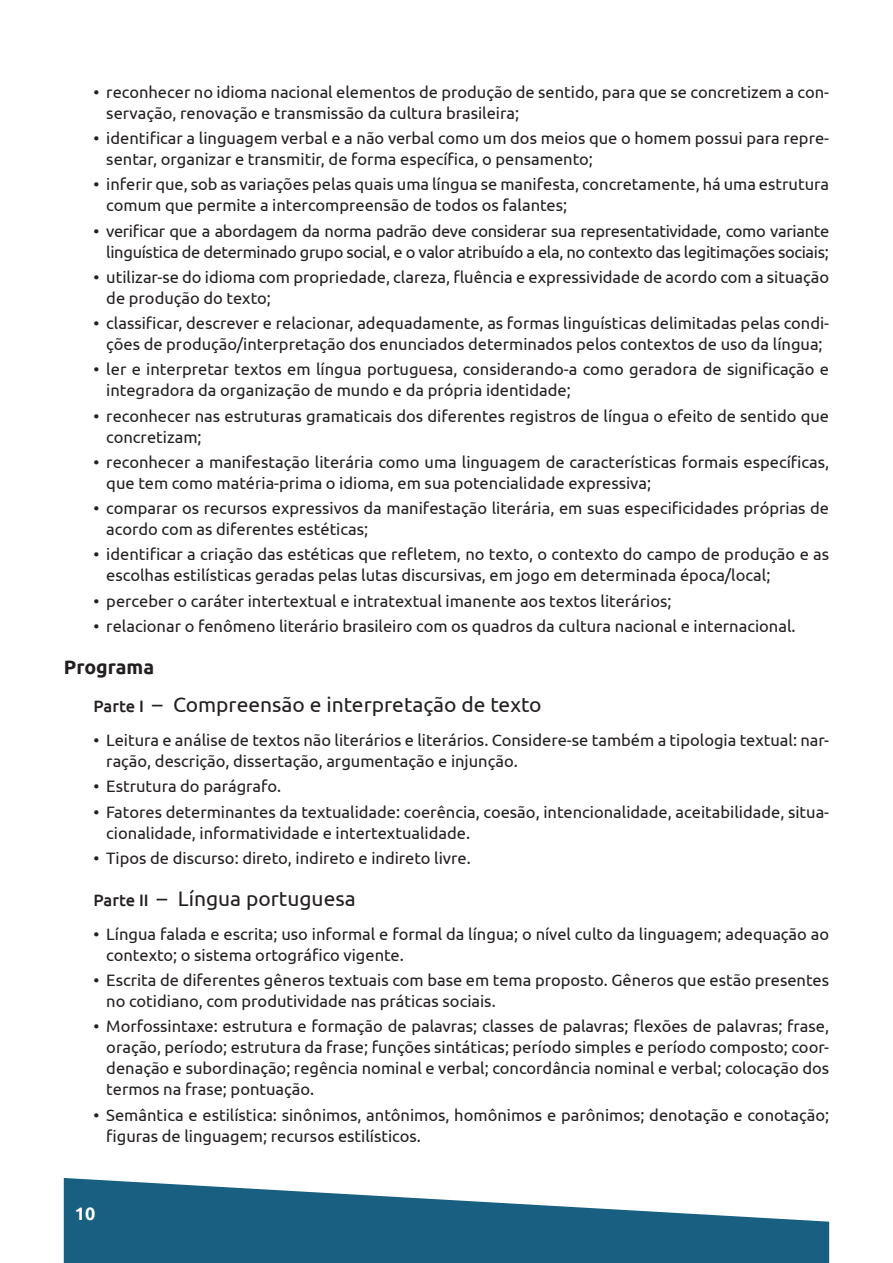
<style>
.page{position:relative;width:893px;height:1263px;background:#fff}
.page>*{position:absolute;margin:0;border:0;box-sizing:border-box;transform-origin:0 0}
.Subtitulo_2_-_Italic{font:21px "Ubuntu";color:#231f20}
.Subtitulo_1{font:700 19.5px "Ubuntu";color:#231f20}
.t1{font:700 18px "Ubuntu";color:#fff}
.t2{font:16.5px/21px "Ubuntu";color:#231f20}
.t3{font:16.5px/21px "Ubuntu";letter-spacing:-.02em;color:#231f20;text-align:right}
.s1{font-weight:500;font-size:16.5px}
</style>
<div class="page">
<svg style="left:64px;top:1178px;width:765px;height:85px;fill:#185f82"></svg>
<p class="t2" style="left:106px;top:81px;width:724px;text-indent:-13px">• reconhecer no idioma nacional elementos de produção de sentido, para que se concretizem a con&shy;servação, renovação e transmissão da cultura brasileira;</p>
<p class="t2" style="left:106px;top:127px;width:724px;text-indent:-13px">• identificar a linguagem verbal e a não verbal como um dos meios que o homem possui para repre&shy;sentar, organizar e transmitir, de forma específica, o pensamento;</p>
<p class="t2" style="left:106px;top:173px;width:724px;text-indent:-13px">• inferir que, sob as variações pelas quais uma língua se manifesta, concretamente, há uma estrutura comum que permite a intercompreensão de todos os falantes;</p>
<p class="t3" style="left:94px;top:220px;width:737px">• verificar que a abordagem da norma padrão deve considerar sua representatividade, como variante linguística de determinado grupo social, e o valor atribuído a ela, no contexto das legitimações sociais;</p>
<p class="t2" style="left:106px;top:266px;width:724px;text-indent:-13px">• utilizar-se do idioma com propriedade, clareza, fluência e expressividade de acordo com a situação de produção do texto;</p>
<p class="t2" style="left:94px;top:312px;width:737px;text-align:center">• classificar, descrever e relacionar, adequadamente, as formas linguísticas delimitadas pelas condi&shy;ções de produção/interpretação dos enunciados determinados pelos contextos de uso da língua;</p>
<p class="t2" style="left:106px;top:358px;width:724px;text-indent:-13px">• ler e interpretar textos em língua portuguesa, considerando-a como geradora de significação e integradora da organização de mundo e da própria identidade;</p>
<p class="t2" style="left:106px;top:405px;width:724px;text-indent:-13px">• reconhecer nas estruturas gramaticais dos diferentes registros de língua o efeito de sentido que concretizam;</p>
<p class="t2" style="left:106px;top:451px;width:724px;text-indent:-13px">• reconhecer a manifestação literária como uma linguagem de características formais específicas, que tem como matéria-prima o idioma, em sua potencialidade expressiva;</p>
<p class="t2" style="left:106px;top:497px;width:724px;text-indent:-13px">• comparar os recursos expressivos da manifestação literária, em suas especificidades próprias de acordo com as diferentes estéticas;</p>
<p class="t2" style="left:106px;top:543px;width:724px;text-indent:-13px">• identificar a criação das estéticas que refletem, no texto, o contexto do campo de produção e as escolhas estilísticas geradas pelas lutas discursivas, em jogo em determinada época/local;</p>
<p class="t2" style="left:94px;top:590px;width:580px">• perceber o caráter intertextual e intratextual imanente aos textos literários;</p>
<p class="t2" style="left:94px;top:615px;width:704px">• relacionar o fenômeno literário brasileiro com os quadros da cultura nacional e internacional.</p>
<p class="Subtitulo_1" style="left:64px;top:655px;width:92px">Programa</p>
<p class="Subtitulo_2_-_Italic" style="left:94px;top:692px;width:450px"><span class="s1">Parte I</span> – Compreensão e interpretação de texto</p>
<p class="t2" style="left:106px;top:729px;width:724px;text-indent:-13px">• Leitura e análise de textos não literários e literários. Considere-se também a tipologia textual: nar&shy;ração, descrição, dissertação, argumentação e injunção.</p>
<p class="t2" style="left:94px;top:775px;width:189px">• Estrutura do parágrafo.</p>
<p class="t2" style="left:106px;top:801px;width:724px;text-indent:-13px">• Fatores determinantes da textualidade: coerência, coesão, intencionalidade, aceitabilidade, situa&shy;cionalidade, informatividade e intertextualidade.</p>
<p class="t2" style="left:94px;top:847px;width:379px">• Tipos de discurso: direto, indireto e indireto livre.</p>
<p class="Subtitulo_2_-_Italic" style="left:94px;top:886px;width:264px"><span class="s1">Parte II</span> – Língua portuguesa</p>
<p class="t2" style="left:106px;top:923px;width:724px;text-indent:-13px">• Língua falada e escrita; uso informal e formal da língua; o nível culto da linguagem; adequação ao contexto; o sistema ortográfico vigente.</p>
<p class="t2" style="left:106px;top:969px;width:724px;text-indent:-13px">• Escrita de diferentes gêneros textuais com base em tema proposto. Gêneros que estão presentes no cotidiano, com produtividade nas práticas sociais.</p>
<p class="t2" style="left:106px;top:1015px;width:724px;text-align:justify;text-indent:-13px">• Morfossintaxe: estrutura e formação de palavras; classes de palavras; flexões de palavras; frase, oração, período; estrutura da frase; funções sintáticas; período simples e período composto; coor&shy;denação e subordinação; regência nominal e verbal; concordância nominal e verbal; colocação dos termos na frase; pontuação.</p>
<p class="t2" style="left:106px;top:1104px;width:724px;text-indent:-13px">• Semântica e estilística: sinônimos, antônimos, homônimos e parônimos; denotação e conotação; figuras de linguagem; recursos estilísticos.</p>
<p class="t1" style="left:75px;top:1203px;width:22px">10</p>
</div>
